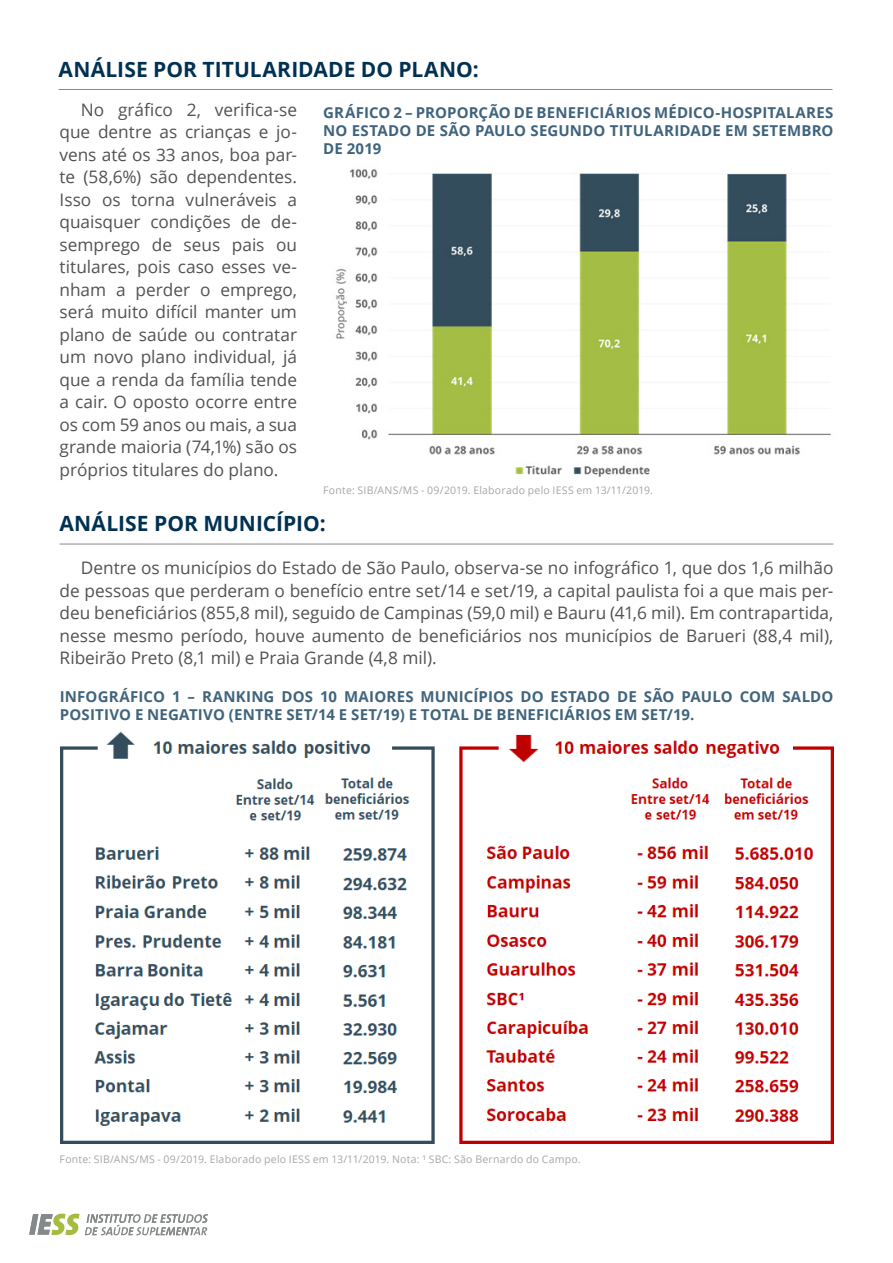
<style>
.page{position:relative;width:893px;height:1263px;background:#fff}
.page>*{position:absolute;margin:0;border:0;box-sizing:border-box;transform-origin:0 0}
.t1{font:700 21px "Open Sans";letter-spacing:.005em;color:#003152}
.t2{font:17.25px/22.5px "Open Sans";color:#515252;text-align:justify}
.t3{font:700 15px/18px "Open Sans";letter-spacing:.01em;color:#40647d;text-align:justify}
.t4{font:10.5px "Open Sans";letter-spacing:.02em;color:#a4a7a8}
</style>
<div class="page">
<svg style="left:29px;top:1214px;width:179px;height:21px"></svg>
<hr style="left:59px;top:89px;width:773px;height:1px;background:#868a8b">
<hr style="left:60px;top:544px;width:773px;height:1px;background:#868a8b">
<img style="left:336px;top:169px;width:496px;height:309px">
<img style="left:60px;top:731px;width:773px;height:412px">
<p class="t1" style="left:59px;top:54px;width:157px">ANÁLISE POR TITUL</p>
<p class="t1" style="left:263px;top:54px;width:218px">ARIDADE DO PLANO:</p>
<p class="t2" style="left:60px;top:98px;width:239px;text-indent:21px">No gráfico 2, verifica-se que dentre as crianças e jo&shy;vens até os 33 anos, boa par&shy;te (58,6%) são dependentes.<br>Isso os torna vulneráveis a quaisquer condições de de&shy;semprego de seus pais ou titulares, pois caso esses ve&shy;nham a perder o emprego, será muito difícil manter um plano de saúde ou contratar um novo plano individual, já que a renda da família tende a cair. O oposto ocorre entre os com 59 anos ou mais, a sua grande maioria (74,1%) são os próprios titulares do plano.</p>
<p class="t3" style="left:323px;top:103px;width:512px">GRÁFICO 2 – PROPORÇÃO DE BENEFICIÁRIOS MÉDICO-HOSPITALARES NO ESTADO DE SÃO PAULO SEGUNDO TITULARIDADE EM SETEMBRO DE 2019</p>
<p class="t4" style="left:323px;top:483px;width:331px">Fonte: SIB/ANS/MS - 09/2019. Elaborado pelo IESS em 13/11/2019.</p>
<p class="t1" style="left:60px;top:509px;width:268px">ANÁLISE POR M UNICÍPIO:</p>
<p class="t2" style="left:60px;top:556px;width:775px;text-indent:21px">Dentre os municípios do Estado de São Paulo, observa-se no infográfico 1, que dos 1,6 milhão de pessoas que perderam o benefício entre set/14 e set/19, a capital paulista foi a que mais per&shy;deu beneficiários (855,8 mil), seguido de Campinas (59,0 mil) e Bauru (41,6 mil). Em contrapartida, nesse mesmo período, houve aumento de beneficiários nos municípios de Barueri (88,4 mil), Ribeirão Preto (8,1 mil) e Praia Grande (4,8 mil).</p>
<p class="t3" style="left:60px;top:687px;width:775px">I NFOGRÁFICO 1 – RANKING DOS 10 MAIORES MUNICÍPIOS DO ESTADO DE SÃO PAULO COM SALDO<br>POSITIVO E NEGATIVO (ENTRE SET/14 E SET/19) E TOTAL DE BENEFICIÁRIOS EM SET/19.</p>
<p class="t4" style="left:60px;top:1152px;width:523px">Fonte: SIB/ANS/MS - 09/2019. Elaborado pelo IESS em 13/11/2019. Nota: ¹ SBC: São Bernardo do Campo.</p>
</div>
